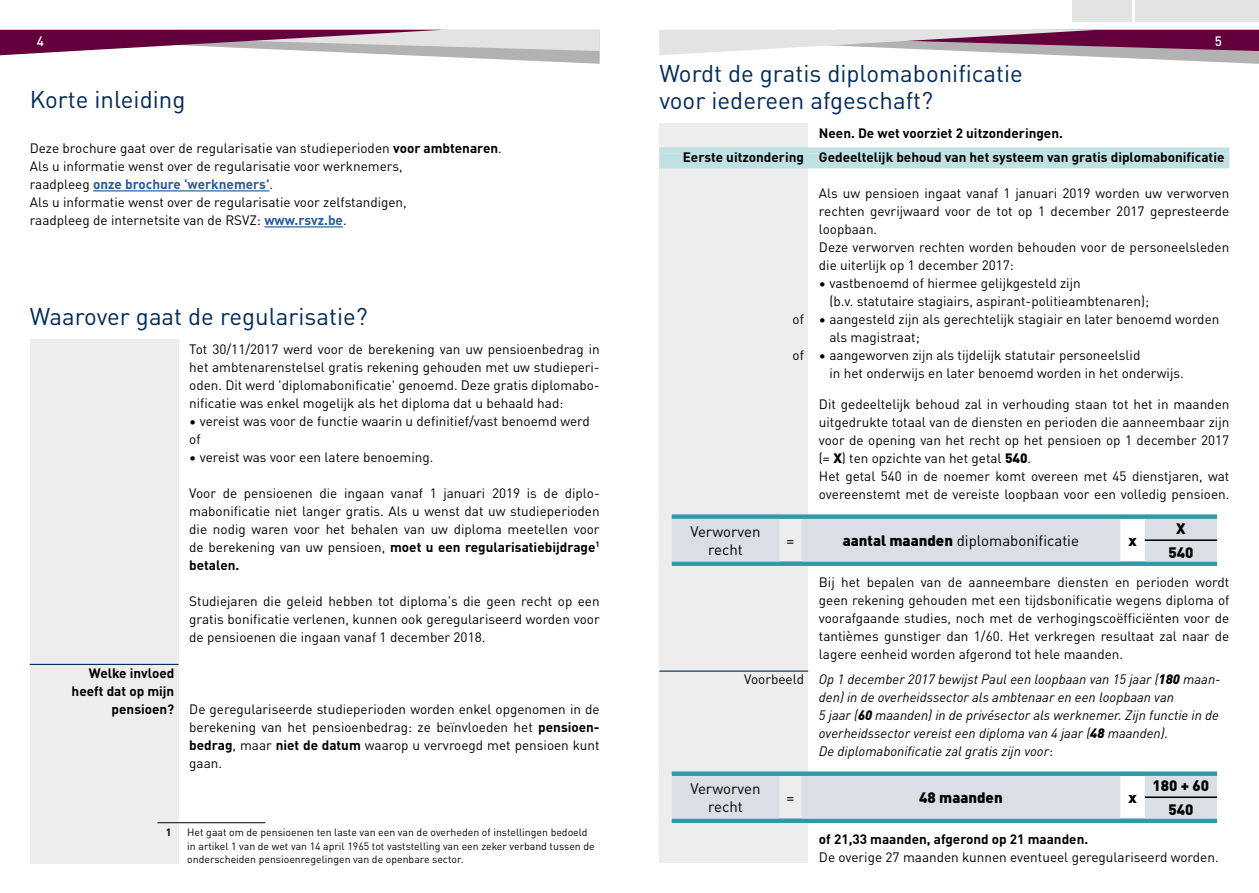
<style>
.page{position:relative;width:1259px;height:893px;background:#fff}
.page>*{position:absolute;margin:0;border:0;box-sizing:border-box;transform-origin:0 0}
.t1{font:24px/27px "DINOT";color:#002a5a}
.t2{font:15px/18px "DINOT";color:#000;text-align:center}
.t3{font:900 15px/23.4px "DINOT";color:#000;text-align:center}
.t4{font:13.5px/18px "DINOT";color:#000}
.t5{font:italic 13.5px/18px "DINOT";color:#000}
.t6{font:700 13.5px/24px "DINOT";color:#000}
.t7{font:500 13.5px "DINOT";color:#fff}
.t8{font:10.5px/13.5px "DINOT";color:#000}
.t9{font:700 10.5px "DINOT";color:#000}
.s1{font-weight:700}
.s2{font-weight:700;color:#275b9b}
.s3{font-weight:900}
.s4{font-style:normal}
</style>
<div class="page">
<svg style="left:659px;top:30px;width:600px;height:34px"></svg>
<svg style="left:0;top:30px;width:600px;height:34px"></svg>
<div style="left:659px;top:123px;width:149px;height:740px;background:#ededed"></div>
<div style="left:659px;top:147px;width:570px;height:6px;background:#c0e1e4"></div>
<div style="left:659px;top:153px;width:570px;height:15px;background:#c0e1e4"></div>
<hr style="left:659px;top:671px;width:149px;height:1px;background:#002a5a">
<svg style="left:672px;top:514px;width:545px;height:52px;background:#bed5db"></svg>
<hr style="left:1144px;top:539px;width:73px;height:2px;background:#000">
<svg style="left:672px;top:771px;width:545px;height:52px;background:#bed5db"></svg>
<hr style="left:1144px;top:796px;width:73px;height:2px;background:#000">
<div style="left:30px;top:339px;width:149px;height:524px;background:#ededed"></div>
<hr style="left:30px;top:664px;width:149px;height:1px;background:#002a5a">
<hr style="left:157px;top:822px;width:108px;height:1px;background:#000">
<hr style="left:93px;top:190px;width:176px;height:1px;background:#275b9b">
<hr style="left:264px;top:226px;width:79px;height:1px;background:#275b9b">
<div style="left:1071px;top:0;width:60px;height:21px;background:#e3e3e3"></div>
<div style="left:1135px;top:0;width:124px;height:21px;background:#e3e3e3"></div>
<p class="t7" style="left:37px;top:30px;width:9px">4</p>
<p class="t7" style="left:1215px;top:30px;width:9px">5</p>
<h1 class="t1" style="left:30px;top:84px;width:157px">Korte inleiding</h1>
<p class="t4" style="left:30px;top:138px;width:473px">Deze brochure gaat over de regularisatie van studieperioden <span class="s1">voor ambtenaren</span>.<br>Als u informatie wenst over de regularisatie voor werknemers,<br>raadpleeg <span class="s2">onze brochure 'werknemers'</span>.<br>Als u informatie wenst over de regularisatie voor zelfstandigen,<br>raadpleeg de internetsite van de RSVZ: <span class="s2">www.rsvz.be</span>.</p>
<h1 class="t1" style="left:30px;top:301px;width:339px">Waarover gaat de regularisatie?</h1>
<p class="t4" style="left:189px;top:339px;width:412px;text-align:justify">Tot 30/11/2017 werd voor de berekening van uw pensioenbedrag in het ambtenarenstelsel gratis rekening gehouden met uw studieperi&shy;oden. Dit werd 'diplomabonificatie' genoemd. Deze gratis diplomabo&shy;nificatie was enkel mogelijk als het diploma dat u behaald had:</p>
<p class="t4" style="left:189px;top:411px;width:402px">• vereist was voor de functie waarin u definitief/vast benoemd werd of</p>
<p class="t4" style="left:189px;top:447px;width:246px">• vereist was voor een latere benoeming.</p>
<p class="t4" style="left:189px;top:483px;width:412px;text-align:justify">Voor de pensioenen die ingaan vanaf 1 januari 2019 is de diplo&shy;mabonificatie niet langer gratis. Als u wenst dat uw studieperioden die nodig waren voor het behalen van uw diploma meetellen voor de berekening van uw pensioen, <span class="s1">moet u een regularisatiebijdrage</span><sup>1 </sup><span class="s1">betalen.</span></p>
<p class="t4" style="left:189px;top:591px;width:412px;text-align:justify">Studiejaren die geleid hebben tot diploma’s die geen recht op een gratis bonificatie verlenen, kunnen ook geregulariseerd worden voor de pensioenen die ingaan vanaf 1 december 2018.</p>
<p class="t6" style="left:89px;top:660px;width:87px">Welke invloed</p>
<p class="t6" style="left:72px;top:678px;width:104px">heeft dat op mijn</p>
<p class="t4" style="left:112px;top:699px;width:489px"><span class="s1">pensioen?</span> De geregulariseerde studieperioden worden enkel opgenomen in de</p>
<p class="t4" style="left:189px;top:717px;width:412px">berekening van het pensioenbedrag: ze beïnvloeden het <span class="s1">pensioen-</span></p>
<p class="t4" style="left:189px;top:735px;width:412px"><span class="s1">bedrag</span>, maar <span class="s1">niet de datum</span> waarop u vervroegd met pensioen kunt</p>
<p class="t4" style="left:189px;top:753px;width:34px">gaan.</p>
<p class="t9" style="left:166px;top:824px;width:7px">1</p>
<p class="t8" style="left:187px;top:825px;width:409px">Het gaat om de pensioenen ten laste van een van de overheden of instellingen bedoeld in artikel 1 van de wet van 14 april 1965 tot vaststelling van een zeker verband tussen de onderscheiden pensioenregelingen van de openbare sector.</p>
<h1 class="t1" style="left:659px;top:58px;width:365px">Wordt de gratis diplomabonificatie voor iedereen afgeschaft?</h1>
<p class="t6" style="left:683px;top:120px;width:543px;text-indent:136px">Neen. De wet voorziet 2 uitzonderingen.<br>Eerste uitzondering Gedeeltelijk behoud van het systeem van gratis diplomabonificatie</p>
<p class="t4" style="left:819px;top:183px;width:412px">Als uw pensioen ingaat vanaf 1 januari 2019 worden uw verworven rechten gevrijwaard voor de tot op 1 december 2017 gepresteerde loopbaan.<br>Deze verworven rechten worden behouden voor de personeelsleden die uiterlijk op 1 december 2017:</p>
<p class="t4" style="left:819px;top:273px;width:263px">• vastbenoemd of hiermee gelijkgesteld zijn</p>
<p class="t4" style="left:829px;top:291px;width:321px">(b.v. statutaire stagiairs, aspirant-politieambtenaren);</p>
<p class="t4" style="left:792px;top:309px;width:428px">of • aangesteld zijn als gerechtelijk stagiair en later benoemd worden</p>
<p class="t4" style="left:829px;top:327px;width:92px">als magistraat;</p>
<p class="t4" style="left:792px;top:345px;width:349px">of • aangeworven zijn als tijdelijk statutair personeelslid</p>
<p class="t4" style="left:829px;top:363px;width:356px">in het onderwijs en later benoemd worden in het onderwijs.</p>
<p class="t4" style="left:819px;top:395px;width:412px">Dit gedeeltelijk behoud zal in verhouding staan tot het in maanden uitgedrukte totaal van de diensten en perioden die aanneembaar zijn voor de opening van het recht op het pensioen op 1 december 2017 (= <span class="s3">X</span>) ten opzichte van het getal <span class="s3">540</span>.<br>Het getal 540 in de noemer komt overeen met 45 dienstjaren, wat overeenstemt met de vereiste loopbaan voor een volledig pensioen.</p>
<p class="t2" style="left:690px;top:521px;width:72px">Verworven recht</p>
<p class="t3" style="left:1168px;top:516px;width:27px">X<br>540</p>
<p class="t4" style="left:819px;top:572px;width:412px;text-align:justify">Bij het bepalen van de aanneembare diensten en perioden wordt geen rekening gehouden met een tijdsbonificatie wegens diploma of voorafgaande studies, noch met de verhogingscoëfficiënten voor de tantièmes gunstiger dan 1/60. Het verkregen resultaat zal naar de lagere eenheid worden afgerond tot hele maanden.</p>
<p class="t5" style="left:819px;top:670px;width:403px;text-indent:-75px"><span class="s4">Voorbeeld</span> Op 1 december 2017 bewijst Paul een loopbaan van 15 jaar (<span class="s3">180</span> maan&shy;den) in de overheidssector als ambtenaar en een loopbaan van<br>5 jaar (<span class="s3">60</span> maanden) in de privésector als werknemer. Zijn functie in de overheidssector vereist een diploma van 4 jaar (<span class="s3">48</span> maanden).<br>De diplomabonificatie zal gratis zijn voor<span class="s4">:</span></p>
<p class="t2" style="left:690px;top:779px;width:72px">Verworven recht</p>
<p class="t2" style="left:786px;top:530px;width:9px">=</p>
<p class="t2" style="left:843px;top:530px;width:238px"><span class="s3">aantal maanden</span> diplomabonificatie</p>
<p class="t3" style="left:1128px;top:528px;width:10px">x</p>
<p class="t3" style="left:1152px;top:773px;width:58px">180 + 60<br>540</p>
<p class="t2" style="left:786px;top:788px;width:9px">=</p>
<p class="t3" style="left:919px;top:785px;width:85px">48 maanden</p>
<p class="t3" style="left:1128px;top:785px;width:10px">x</p>
<p class="t6" style="left:819px;top:826px;width:271px">of 21,33 maanden, afgerond op 21 maanden.</p>
<p class="t4" style="left:819px;top:847px;width:401px">De overige 27 maanden kunnen eventueel geregulariseerd worden.</p>
</div>
